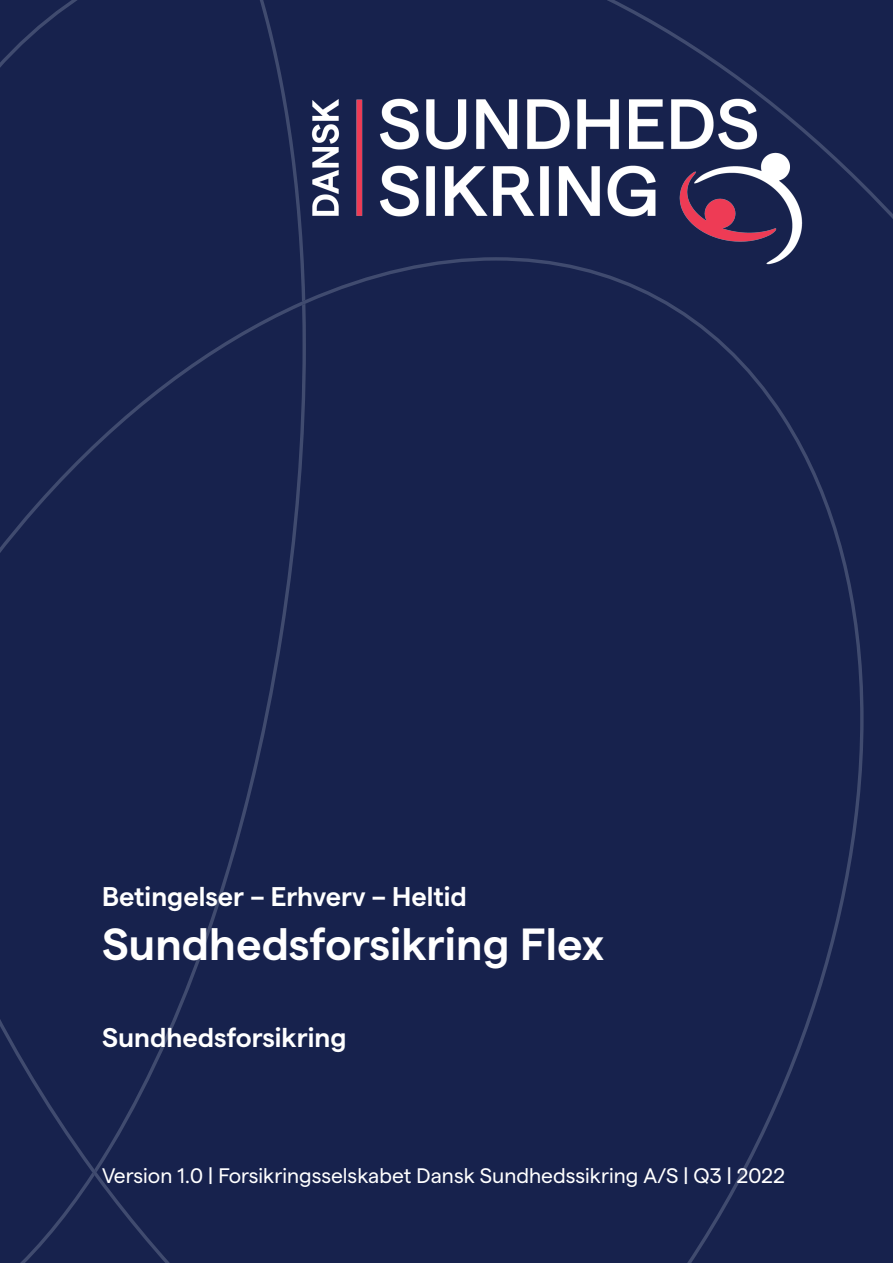
<style>
.page{position:relative;width:893px;height:1263px;background:#17224d}
.page>*{position:absolute;margin:0;border:0;box-sizing:border-box;transform-origin:0 0}
.t1{font:600 45px "Matter";color:#fff}
.t2{font:600 27px "Matter";color:#fff}
.t3{font:21px "Matter";color:#fff}
</style>
<div class="page">
<img style="left:310px;top:98px;width:493px;height:168px">
<p class="t2" style="left:102px;top:877px;width:366px">Betingelser – Erhverv – Heltid</p>
<h1 class="t1" style="left:102px;top:911px;width:504px">Sundhedsforsikring Flex</h1>
<p class="t2" style="left:102px;top:1017px;width:246px">Sundhedsforsikring</p>
<p class="t3" style="left:102px;top:1161px;width:684px">Version 1.0 | Forsikringsselskabet Dansk Sundhedssikring A/S | Q3 | 2022</p>
</div>
